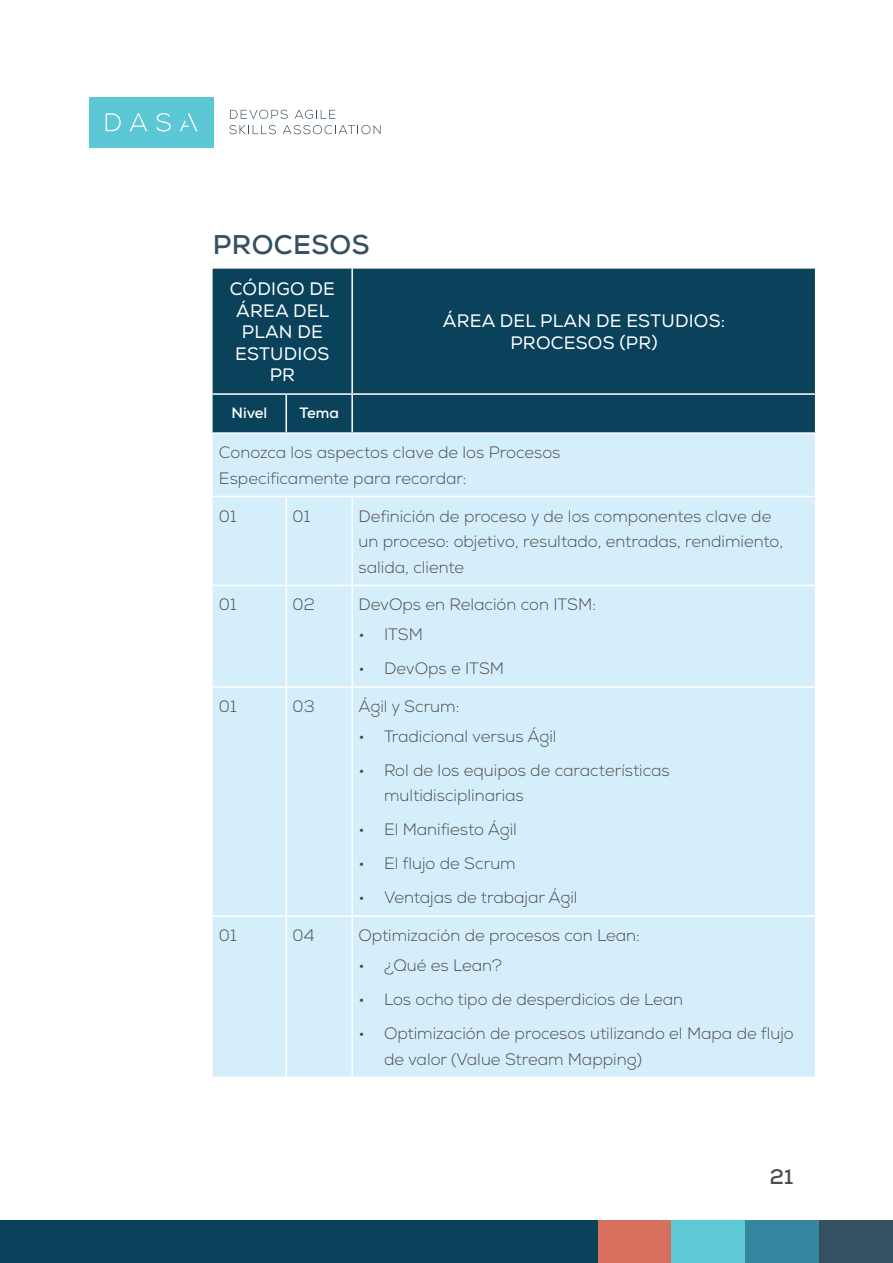
<style>
.page{position:relative;width:893px;height:1263px;background:#fff}
.page>*{position:absolute;margin:0;border:0;box-sizing:border-box;transform-origin:0 0}
.t1{font:700 27px "Nexa";letter-spacing:.015em;color:#355060}
.t2{font:700 21px "Nexa";color:#4b4c4d}
.t3{font:18px/21.6px "Nexa";letter-spacing:.015em;color:#fff}
.t4{font:300 16.5px/25.5px "Nexa";color:#4b4c4d}
.t5{font:700 15px "Nexa";color:#fff}
</style>
<div class="page">
<svg style="left:230px;top:110px;width:58px;height:9px"></svg>
<svg style="left:295px;top:110px;width:40px;height:9px"></svg>
<svg style="left:229px;top:125px;width:47px;height:9px"></svg>
<svg style="left:283px;top:125px;width:98px;height:9px"></svg>
<div style="left:89px;top:97px;width:125px;height:51px;background:#5cc7d5"></div>
<svg style="left:106px;top:113px;width:15px;height:18px"></svg>
<svg style="left:130px;top:113px;width:17px;height:18px"></svg>
<svg style="left:156px;top:113px;width:15px;height:19px"></svg>
<svg style="left:180px;top:113px;width:17px;height:18px"></svg>
<div style="left:597px;top:1220px;width:74px;height:43px;background:#d76f5f"></div>
<div style="left:671px;top:1220px;width:74px;height:43px;background:#5dc8d6"></div>
<div style="left:745px;top:1220px;width:74px;height:43px;background:#35869f"></div>
<div style="left:819px;top:1220px;width:74px;height:43px;background:#355060"></div>
<div style="left:0;top:1220px;width:597px;height:43px;background:#0a425c"></div>
<div style="left:213px;top:269px;width:602px;height:163px;background:#0a425c"></div>
<div style="left:213px;top:434px;width:602px;height:643px;background:#d4effb"></div>
<hr style="left:351px;top:269px;width:2px;height:124px;background:#fff">
<hr style="left:213px;top:393px;width:73px;height:2px;background:#fff">
<hr style="left:286px;top:393px;width:66px;height:2px;background:#fff">
<hr style="left:286px;top:395px;width:1px;height:37px;background:#fff">
<hr style="left:352px;top:393px;width:464px;height:2px;background:#fff">
<hr style="left:351px;top:395px;width:2px;height:37px;background:#fff">
<hr style="left:213px;top:496px;width:73px;height:1px;background:#fff">
<hr style="left:286px;top:496px;width:66px;height:1px;background:#fff">
<hr style="left:286px;top:497px;width:1px;height:88px;background:#fff">
<hr style="left:352px;top:496px;width:464px;height:1px;background:#fff">
<hr style="left:351px;top:497px;width:2px;height:88px;background:#fff">
<hr style="left:213px;top:585px;width:73px;height:1px;background:#fff">
<hr style="left:286px;top:585px;width:66px;height:1px;background:#fff">
<hr style="left:286px;top:586px;width:1px;height:100px;background:#fff">
<hr style="left:352px;top:585px;width:464px;height:1px;background:#fff">
<hr style="left:351px;top:586px;width:2px;height:100px;background:#fff">
<hr style="left:213px;top:686px;width:73px;height:2px;background:#fff">
<hr style="left:286px;top:686px;width:66px;height:2px;background:#fff">
<hr style="left:286px;top:688px;width:1px;height:227px;background:#fff">
<hr style="left:352px;top:686px;width:464px;height:2px;background:#fff">
<hr style="left:351px;top:688px;width:2px;height:227px;background:#fff">
<hr style="left:213px;top:915px;width:73px;height:2px;background:#fff">
<hr style="left:286px;top:915px;width:66px;height:2px;background:#fff">
<hr style="left:286px;top:917px;width:1px;height:160px;background:#fff">
<hr style="left:352px;top:915px;width:464px;height:2px;background:#fff">
<hr style="left:351px;top:917px;width:2px;height:160px;background:#fff">
<h1 class="t1" style="left:213px;top:227px;width:158px">PROCESOS</h1>
<p class="t3" style="left:230px;top:278px;width:107px">CÓDIGO DE</p>
<p class="t3" style="left:236px;top:300px;width:95px">ÁREA DEL</p>
<p class="t3" style="left:242px;top:321px;width:83px">PLAN DE</p>
<p class="t3" style="left:235px;top:343px;width:82px">ESTUDIOS</p>
<p class="t3" style="left:270px;top:365px;width:13px">PR</p>
<p class="t3" style="left:510px;top:311px;width:216px;text-indent:-68px">ÁREA DEL PLAN DE ESTUDIOS:<br>PROCESOS</p>
<p class="t3" style="left:619px;top:332px;width:40px">(PR)</p>
<p class="t5" style="left:231px;top:403px;width:37px">N IVEL</p>
<p class="t5" style="left:300px;top:403px;width:41px">TEMA</p>
<p class="t4" style="left:219px;top:440px;width:343px">Conozca los aspectos clave de los Procesos<br>Especificamente para recordar:</p>
<p class="t4" style="left:219px;top:504px;width:19px">01</p>
<p class="t4" style="left:293px;top:504px;width:19px">01</p>
<p class="t4" style="left:359px;top:504px;width:426px">Definición de proceso y de los componentes clave de un proceso: objetivo, resultado, entradas, rendimiento, salida, cliente</p>
<p class="t4" style="left:219px;top:592px;width:19px">01</p>
<p class="t4" style="left:293px;top:592px;width:24px">02</p>
<p class="t4" style="left:359px;top:592px;width:239px">DevOps en Relación con ITSM:</p>
<p class="t4" style="left:359px;top:622px;width:66px">• ITSM</p>
<p class="t4" style="left:359px;top:656px;width:147px">• DevOps e ITSM</p>
<p class="t4" style="left:219px;top:694px;width:19px">01</p>
<p class="t4" style="left:293px;top:694px;width:24px">03</p>
<p class="t4" style="left:359px;top:694px;width:102px">Ágil y Scrum:</p>
<p class="t4" style="left:359px;top:724px;width:199px">• Tradicional versus Ágil</p>
<p class="t4" style="left:384px;top:758px;width:287px;text-indent:-26px">• Rol de los equipos de características multidisciplinarias</p>
<p class="t4" style="left:359px;top:817px;width:160px">• El Manifiesto Ágil</p>
<p class="t4" style="left:359px;top:851px;width:159px">• El flujo de Scrum</p>
<p class="t4" style="left:359px;top:885px;width:221px">• Ventajas de trabajar Ágil</p>
<p class="t4" style="left:219px;top:923px;width:19px">01</p>
<p class="t4" style="left:293px;top:923px;width:23px">04</p>
<p class="t4" style="left:359px;top:923px;width:283px">Optimización de procesos con Lean:</p>
<p class="t4" style="left:359px;top:953px;width:145px">• ¿Qué es Lean?</p>
<p class="t4" style="left:359px;top:987px;width:326px">• Los ocho tipo de desperdicios de Lean</p>
<p class="t4" style="left:384px;top:1021px;width:411px;text-indent:-26px">• Optimización de procesos utilizando el Mapa de flujo de valor (Value Stream Mapping)</p>
<p class="t2" style="left:770px;top:1163px;width:25px">21</p>
</div>
